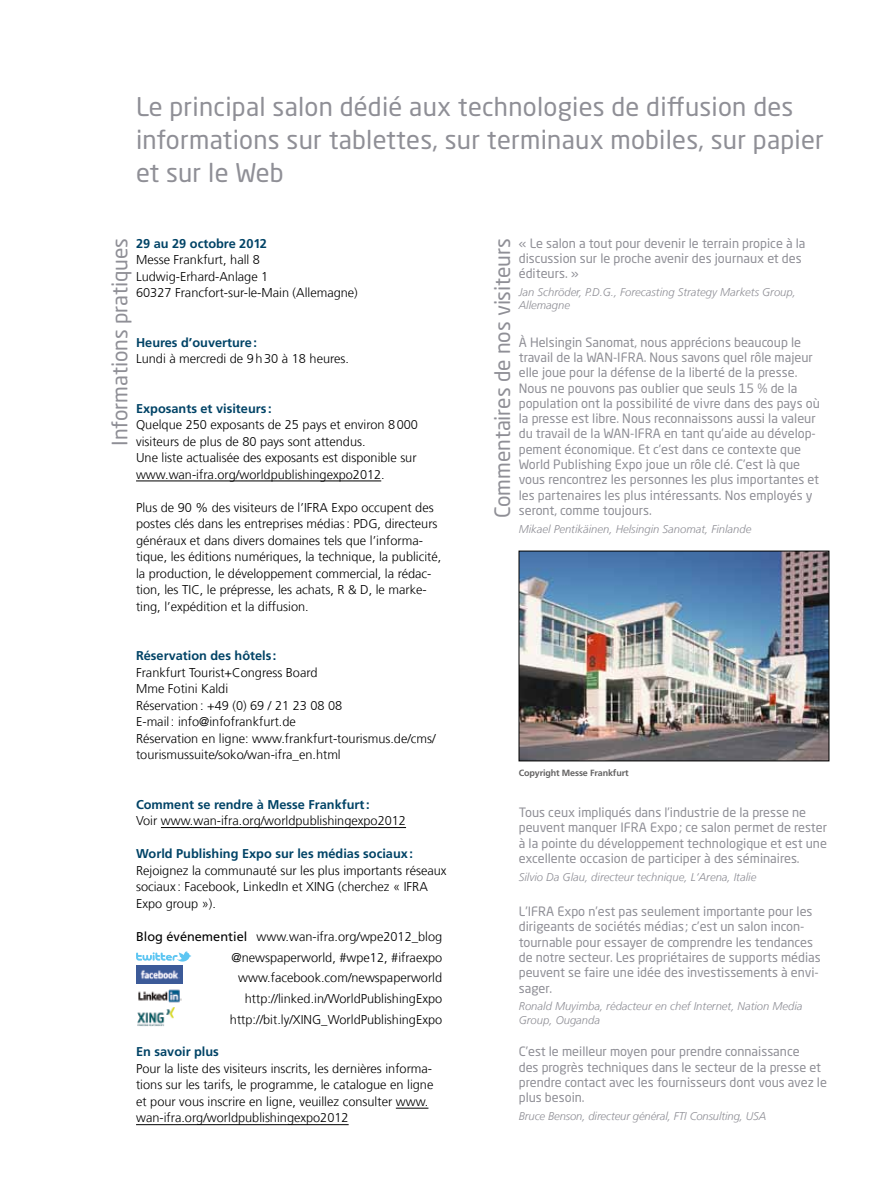
<style>
.page{position:relative;width:893px;height:1191px;background:#fff}
.page>*{position:absolute;margin:0;border:0;box-sizing:border-box;transform-origin:0 0}
.t1{font:25.5px/33px "Neo Sans Pro";letter-spacing:.01em;color:#8f8f96}
.t2{font:21px "Neo Sans Pro";letter-spacing:-.005em;color:#8f8f96}
.t3{font:300 12.75px/16.5px "Frutiger LT Com";color:#000}
.t4{font:12.75px/15.3px "Neo Sans Pro";color:#8f8f96}
.t5{font:700 12.75px "Frutiger LT Com";color:#004366}
.t6{font:italic 300 11.25px/13.5px "Frutiger LT Com";color:#8f8f96}
.t7{font:700 9px "Frutiger LT Com";letter-spacing:-.015em;color:#646363}
.s1{font-weight:400}
</style>
<div class="page">
<img style="left:521px;top:553px;width:306px;height:206px">
<div style="left:519px;top:551px;width:310px;height:210px;border:1px solid #000"></div>
<hr style="left:136px;top:480px;width:245px;height:1px;background:#000">
<hr style="left:161px;top:827px;width:245px;height:1px;background:#000">
<hr style="left:396px;top:1107px;width:32px;height:1px;background:#000">
<hr style="left:136px;top:1124px;width:213px;height:1px;background:#000">
<svg style="left:136px;top:951px;width:55px;height:10px"></svg>
<img style="left:136px;top:965px;width:47px;height:18px">
<img style="left:138px;top:989px;width:44px;height:14px">
<img style="left:137px;top:1007px;width:38px;height:19px">
<h1 class="t1" style="left:136px;top:89px;width:689px">Le principal salon dédié aux technologies de diffusion des informations sur tablettes, sur terminaux mobiles, sur papier et sur le Web</h1>
<p class="t5" style="left:136px;top:236px;width:132px">29 au 29 octobre 2012</p>
<p class="t3" style="left:136px;top:251px;width:223px">Messe Frankfurt, hall 8<br>Ludwig-Erhard-Anlage 1<br>60327 Francfort-sur-le-Main (Allemagne)</p>
<p class="t5" style="left:136px;top:335px;width:122px">Heures d’ouverture:</p>
<p class="t3" style="left:136px;top:350px;width:214px">Lundi à mercredi de 9h30 à 18 heures.</p>
<p class="t5" style="left:136px;top:401px;width:137px">Exposants et visiteurs :</p>
<p class="t3" style="left:136px;top:416px;width:283px">Quelque 250 exposants de 25 pays et environ 8000 visiteurs de plus de 80 pays sont attendus.<br>Une liste actualisée des exposants est disponible sur www.wan-ifra.org/worldpublishingexpo2012.</p>
<p class="t3" style="left:136px;top:499px;width:307px">Plus de 90 % des visiteurs de l’IFRA Expo occupent des postes clés dans les entreprises médias: PDG, directeurs généraux et dans divers domaines tels que l’informa&shy;tique, les éditions numériques, la technique, la publicité, la production, le développement commercial, la rédac&shy;tion, les TIC, le prépresse, les achats, R &amp; D, le marke&shy;ting, l’expédition et la diffusion.</p>
<p class="t5" style="left:136px;top:648px;width:142px">Réservation des hôtels :</p>
<p class="t3" style="left:136px;top:664px;width:301px">Frankfurt Tourist+Congress Board<br>Mme Fotini Kaldi<br>Réservation: +49 (0) 69 / 21 23 08 08<br>E-mail: info@infofrankfurt.de<br>Réservation en ligne: www.frankfurt-tourismus.de/cms/ tourismussuite/soko/wan-ifra_en.html</p>
<p class="t5" style="left:136px;top:797px;width:235px">Comment se rendre à Messe Frankfurt:</p>
<p class="t3" style="left:136px;top:812px;width:271px">Voir www.wan-ifra.org/worldpublishingexpo2012</p>
<p class="t5" style="left:136px;top:846px;width:278px">World Publishing Expo sur les médias sociaux:</p>
<p class="t3" style="left:136px;top:862px;width:312px">Rejoignez la communauté sur les plus importants réseaux sociaux : Facebook, LinkedIn et XING (cherchez « IFRA<br>Expo group »).</p>
<p class="t3" style="left:136px;top:926px;width:308px;line-height:20.7px;text-align:right"><span class="s1">Blog événementiel</span> www.wan-ifra.org/wpe2012_blog @newspaperworld, #wpe12, #ifraexpo www.facebook.com/newspaperworld http://linked.in/WorldPublishingExpo http://bit.ly/XING_WorldPublishingExpo</p>
<p class="t5" style="left:136px;top:1044px;width:84px">En savoir plus</p>
<p class="t3" style="left:136px;top:1060px;width:299px">Pour la liste des visiteurs inscrits, les dernières informa&shy;tions sur les tarifs, le programme, le catalogue en ligne et pour vous inscrire en ligne, veuillez consulter www. wan-ifra.org/worldpublishingexpo2012</p>
<h2 class="t2" style="left:107px;top:446px;width:209px;rotate:-90deg">Informations pratiques</h2>
<p class="t4" style="left:519px;top:235px;width:288px">« Le salon a tout pour devenir le terrain propice à la discussion sur le proche avenir des journaux et des éditeurs. »</p>
<p class="t6" style="left:519px;top:285px;width:279px">Jan Schröder, P.D.G., Forecasting Strategy Markets Group,<br>Allemagne</p>
<p class="t4" style="left:519px;top:334px;width:303px">À Helsingin Sanomat, nous apprécions beaucoup le travail de la WAN-IFRA. Nous savons quel rôle majeur elle joue pour la défense de la liberté de la presse.<br>Nous ne pouvons pas oublier que seuls 15 % de la population ont la possibilité de vivre dans des pays où la presse est libre. Nous reconnaissons aussi la valeur du travail de la WAN-IFRA en tant qu’aide au dévelop&shy;pement économique. Et c’est dans ce contexte que World Publishing Expo joue un rôle clé. C’est là que vous rencontrez les personnes les plus importantes et les partenaires les plus intéressants. Nos employés y seront, comme toujours.</p>
<p class="t6" style="left:519px;top:522px;width:234px">Mikael Pentikäinen, Helsingin Sanomat, Finlande</p>
<h2 class="t2" style="left:490px;top:518px;width:282px;rotate:-90deg">Commentaires de nos visiteurs</h2>
<p class="t7" style="left:519px;top:768px;width:111px">Copyright Messe Frankfurt</p>
<p class="t4" style="left:519px;top:804px;width:310px">Tous ceux impliqués dans l’industrie de la presse ne peuvent manquer IFRA Expo; ce salon permet de rester à la pointe du développement technologique et est une excellente occasion de participer à des séminaires.</p>
<p class="t6" style="left:519px;top:870px;width:239px">Silvio Da Glau, directeur technique, L‘Arena, Italie</p>
<p class="t4" style="left:519px;top:903px;width:304px">L’IFRA Expo n’est pas seulement importante pour les dirigeants de sociétés médias ; c’est un salon incon&shy;tournable pour essayer de comprendre les tendances de notre secteur. Les propriétaires de supports médias peuvent se faire une idée des investissements à envi&shy;sager.</p>
<p class="t6" style="left:519px;top:999px;width:285px">Ronald Muyimba, rédacteur en chef Internet, Nation Media<br>Group, Ouganda</p>
<p class="t4" style="left:519px;top:1043px;width:310px">C’est le meilleur moyen pour prendre connaissance<br>des progrès techniques dans le secteur de la presse et prendre contact avec les fournisseurs dont vous avez le plus besoin.</p>
<p class="t6" style="left:519px;top:1109px;width:249px">Bruce Benson, directeur général, FTI Consulting, USA</p>
</div>
